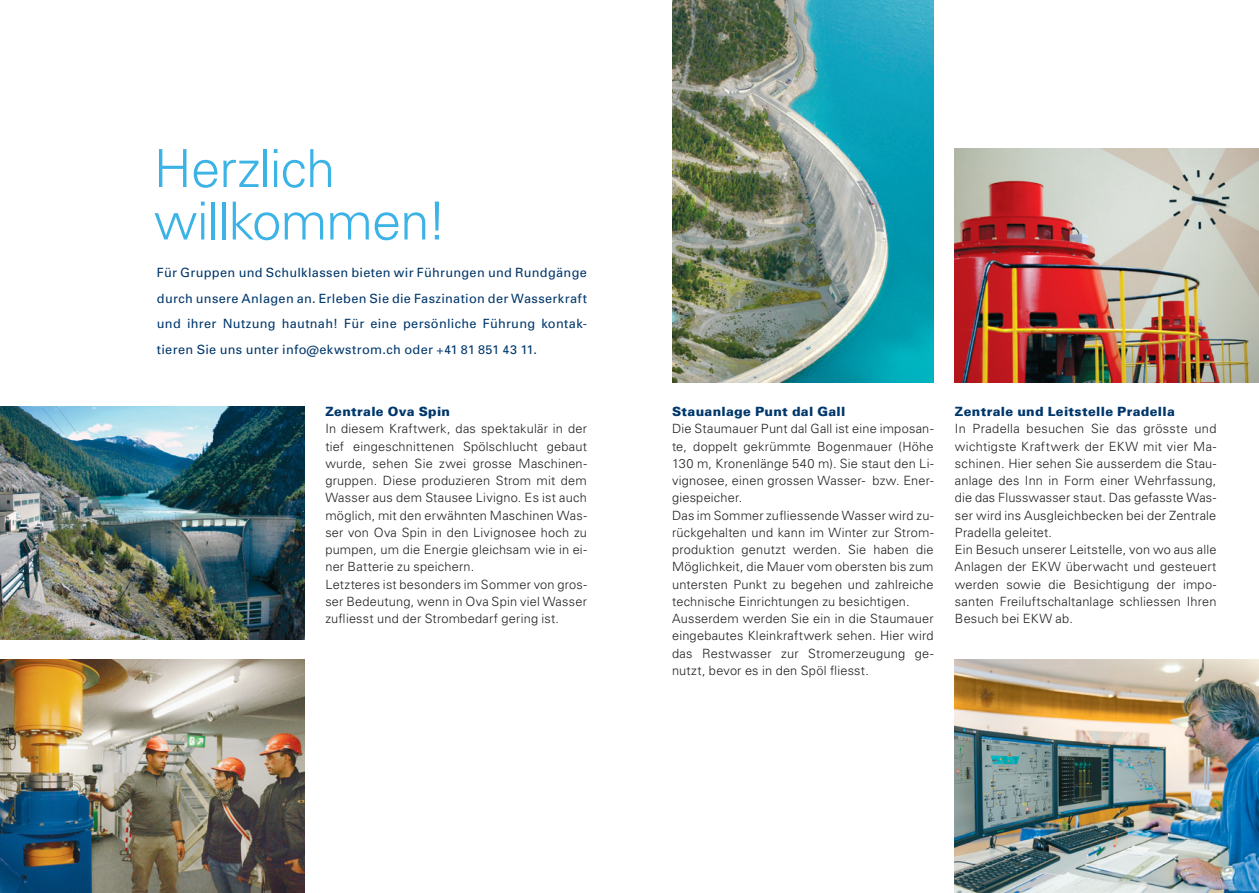
<style>
.page{position:relative;width:1259px;height:893px;background:#fff}
.page>*{position:absolute;margin:0;border:0;box-sizing:border-box;transform-origin:0 0}
.t1{font:300 52.5px/52.5px "Univers";letter-spacing:-.02em;color:#3bb3e6}
.t2{font:300 12.75px/17.2px "Univers";letter-spacing:.015em;color:#231f20}
.t3{font:12.75px/25.5px "Univers";letter-spacing:.025em;color:#00376b;text-align:justify}
.t4{font:900 12.75px "Univers";letter-spacing:.025em;color:#00376b}
.s1{font-size:12.45px}
</style>
<div class="page">
<img style="left:672px;top:0;width:261px;height:383px">
<img style="left:0;top:659px;width:304px;height:234px">
<img style="left:955px;top:149px;width:304px;height:234px">
<img style="left:0;top:406px;width:304px;height:234px">
<img style="left:955px;top:659px;width:304px;height:234px">
<h1 class="t1" style="left:154px;top:141px;width:295px">Herzlich willkommen!</h1>
<p class="t3" style="left:157px;top:259px;width:431px">Für Gruppen und Schulklassen bieten wir Führungen und Rundgänge durch unsere Anlagen an. Erleben Sie die Faszination der Wasserkraft und ihrer Nutzung hautnah! Für eine persönliche Führung kontak&shy;tieren Sie uns unter info@ekwstrom.ch oder <span class="s1">+41 81 851 43 11.</span></p>
<p class="t4" style="left:325px;top:404px;width:126px">Zentrale Ova Spin</p>
<p class="t2" style="left:325px;top:420px;width:263px">In diesem Kraftwerk, das spektakulär in der tief eingeschnittenen Spölschlucht gebaut wurde, sehen Sie zwei grosse Maschinen&shy;gruppen. Diese produzieren Strom mit dem Wasser aus dem Stausee Livigno. Es ist auch möglich, mit den erwähnten Maschinen Was&shy;ser von Ova Spin in den Livignosee hoch zu pumpen, um die Energie gleichsam wie in ei&shy;ner Batterie zu speichern.<br>Letzteres ist besonders im Sommer von gros&shy;ser Bedeutung, wenn in Ova Spin viel Wasser zufliesst und der Strombedarf gering ist.</p>
<p class="t4" style="left:672px;top:404px;width:175px">Stauanlage Punt dal Gall</p>
<p class="t2" style="left:672px;top:420px;width:263px">Die Staumauer Punt dal Gall ist eine imposan&shy;te, doppelt gekrümmte Bogenmauer (Höhe 130 m, Kronenlänge 540 m). Sie staut den Li&shy;vignosee, einen grossen Wasser- bzw. Ener&shy;giespeicher.<br>Das im Sommer zufliessende Wasser wird zu&shy;rückgehalten und kann im Winter zur Strom&shy;produktion genutzt werden. Sie haben die Möglichkeit, die Mauer vom obersten bis zum untersten Punkt zu begehen und zahlreiche technische Einrichtungen zu besichtigen.<br>Ausserdem werden Sie ein in die Staumauer eingebautes Kleinkraftwerk sehen. Hier wird das Restwasser zur Stromerzeugung ge&shy;nutzt, bevor es in den Spöl fliesst.</p>
<p class="t4" style="left:955px;top:404px;width:221px">Zentrale und Leitstelle Pradella</p>
<p class="t2" style="left:955px;top:420px;width:263px">In Pradella besuchen Sie das grösste und wichtigste Kraftwerk der EKW mit vier Ma&shy;schinen. Hier sehen Sie ausserdem die Stau&shy;anlage des Inn in Form einer Wehrfassung, die das Flusswasser staut. Das gefasste Was&shy;ser wird ins Ausgleichbecken bei der Zentrale Pradella geleitet.<br>Ein Besuch unserer Leitstelle, von wo aus alle Anlagen der EKW überwacht und gesteuert werden sowie die Besichtigung der impo&shy;santen Freiluftschaltanlage schliessen Ihren Besuch bei EKW ab.</p>
</div>
